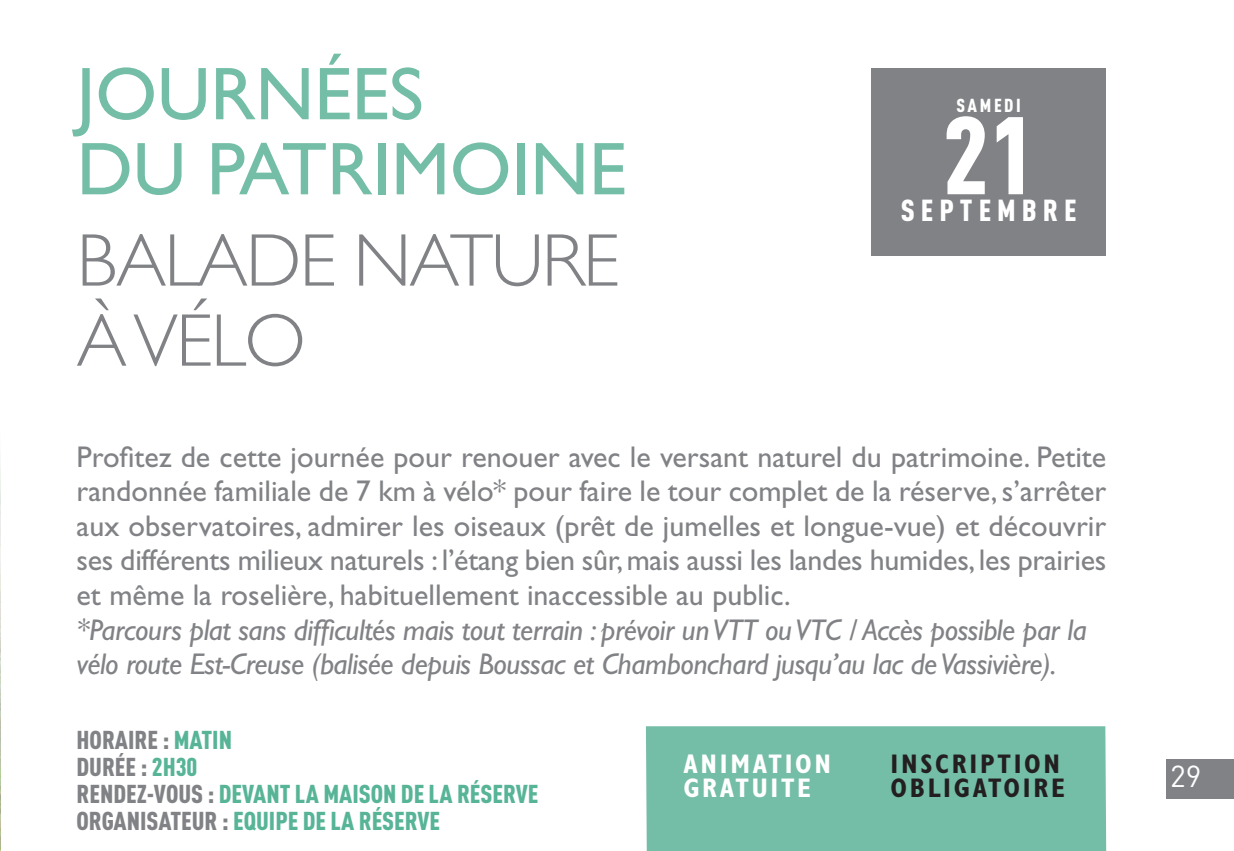
<style>
.page{position:relative;width:1234px;height:851px;background:#fff}
.page>*{position:absolute;margin:0;border:0;box-sizing:border-box;transform-origin:0 0}
.t1{font:900 108.3px "DIN Cond";color:#fff}
.t2{font:75px/75px "Gill Sans Std";color:#74bda7}
.t3{font:300 75px/80.1px "Gill Sans Std";letter-spacing:-.025em;color:#808285}
.t4{font:30px/34.5px "Gill Sans Std";color:#808285;text-align:justify}
.t5{font:italic 30px/34.5px "Gill Sans Std";letter-spacing:-.015em;color:#808285}
.t6{font:900 30px "DIN Cond";letter-spacing:.2em;color:#fff}
.t7{font:30px "DIN";color:#fff}
.t8{font:700 condensed 27px/24px "Gill Sans Std";letter-spacing:.1em;color:#231f20}
.t9{font:700 condensed 27px/24px "Gill Sans Std";letter-spacing:.1em;color:#fff}
.t10{font:900 25.5px/27px "DIN Cond";color:#57b497}
.t11{font:900 18.6px "DIN Cond";letter-spacing:.14em;color:#fff}
.s1{color:#808285}
</style>
<div class="page">
<div style="left:1165px;top:758px;width:68px;height:40px;background:#808285"></div>
<div style="left:646px;top:726px;width:460px;height:124px;background:#74bda7"></div>
<img style="left:0;top:464px;width:1px;height:386px">
<div style="left:871px;top:68px;width:234px;height:187px;background:#808285"></div>
<h2 class="t2" style="left:77px;top:63px;width:551px">journées<br>du PatriMoine</h2>
<h2 class="t3" style="left:77px;top:227px;width:544px">BALADE NATURE<br>ÀVÉLO</h2>
<p class="t11" style="left:956px;top:94px;width:66px">SAMEDI</p>
<h1 class="t1" style="left:942px;top:91px;width:93px">21</h1>
<p class="t6" style="left:900px;top:192px;width:177px">SEPTEMBRE</p>
<p class="t4" style="left:77px;top:442px;width:1031px">Profitez de cette journée pour renouer avec le versant naturel du patrimoine. Petite randonnée familiale de 7 km à vélo* pour faire le tour complet de la réserve,s’arrêter aux observatoires, admirer les oiseaux (prêt de jumelles et longue-vue) et découvrir ses différents milieux naturels : l’étang bien sûr,mais aussi les landes humides, les prairies et même la roselière, habituellement inaccessible au public.</p>
<p class="t5" style="left:77px;top:615px;width:1011px">*Parcours plat sans difficultés mais tout terrain : prévoir unVTT ouVTC / Accès possible par la vélo route Est-Creuse (balisée depuis Boussac et Chambonchard jusqu’au lac deVassivière).</p>
<p class="t10" style="left:77px;top:725px;width:463px"><span class="s1">HORAIRE :</span> MATIN<br><span class="s1">DURÉE :</span> 2H30<br><span class="s1">RENDEZ-VOUS :</span> DEVANT LA MAISON DE LA RÉSERVE<br><span class="s1">ORGANISATEUR :</span> EQUIPE DE LA RÉSERVE</p>
<p class="t9" style="left:683px;top:754px;width:149px">ANIMATION<br>GRATUITE</p>
<p class="t8" style="left:890px;top:754px;width:176px">INSCRIPTION<br>OBLIGATOIRE</p>
<p class="t7" style="left:1169px;top:757px;width:33px">29</p>
</div>
